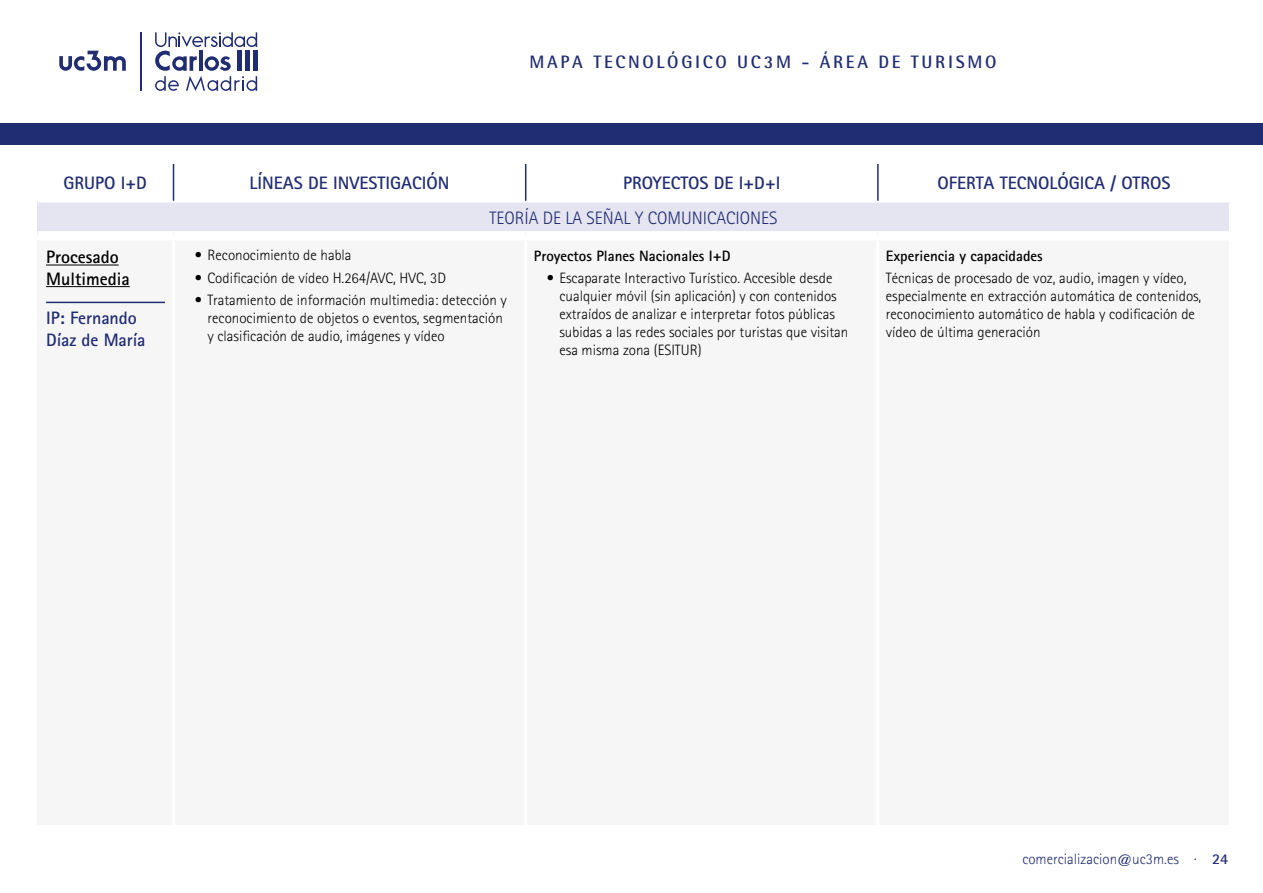
<style>
.page{position:relative;width:1263px;height:893px;background:#fff}
.page>*{position:absolute;margin:0;border:0;box-sizing:border-box;transform-origin:0 0}
.t1{font:700 18px/21.6px "Rotis Sans Serif";color:#212d73}
.t2{font:700 18px "Rotis Semi Sans";letter-spacing:.15em;color:#212d73}
.t3{font:300 18px "Rotis Sans Serif";color:#212d73}
.t4{font:700 18px/21.6px "Rotis Sans Serif";color:#000}
.t5{font:300 15px/18px "Rotis Sans Serif";color:#000}
.t6{font:700 15px "Rotis Sans Serif";color:#000}
.t7{font:300 15px "Rotis Sans Serif";color:#212d73}
.s1{font-weight:700}
</style>
<div class="page">
<div style="left:38px;top:240px;width:1191px;height:585px;background:#f6f6f6"></div>
<hr style="left:172px;top:240px;width:3px;height:585px;background:#fff">
<hr style="left:524px;top:240px;width:3px;height:585px;background:#fff">
<hr style="left:876px;top:240px;width:3px;height:585px;background:#fff">
<hr style="left:525px;top:164px;width:1px;height:37px;background:#212d73">
<hr style="left:877px;top:164px;width:2px;height:37px;background:#212d73">
<hr style="left:173px;top:164px;width:1px;height:37px;background:#212d73">
<hr style="left:140px;top:32px;width:1px;height:59px;background:#212d73">
<svg style="left:59px;top:51px;width:67px;height:20px"></svg>
<svg style="left:155px;top:32px;width:102px;height:59px"></svg>
<div style="left:0;top:123px;width:1263px;height:22px;background:#212d73"></div>
<div style="left:38px;top:202px;width:1191px;height:34px;background:#e5e4f1"></div>
<hr style="left:38px;top:201px;width:135px;height:2px;background:#fff">
<hr style="left:173px;top:201px;width:352px;height:2px;background:#fff">
<hr style="left:525px;top:201px;width:352px;height:2px;background:#fff">
<hr style="left:877px;top:201px;width:352px;height:2px;background:#fff">
<div style="left:38px;top:231px;width:135px;height:9px;background:#fff"></div>
<div style="left:173px;top:231px;width:352px;height:9px;background:#fff"></div>
<div style="left:525px;top:231px;width:352px;height:9px;background:#fff"></div>
<div style="left:877px;top:231px;width:352px;height:9px;background:#fff"></div>
<hr style="left:46px;top:265px;width:73px;height:1px;background:#000">
<hr style="left:46px;top:286px;width:84px;height:1px;background:#000">
<hr style="left:46px;top:302px;width:119px;height:1px;background:#212d73">
<p class="t2" style="left:529px;top:51px;width:304px">MAPA TECNOLÓGICO UC3M - ÁREA</p>
<p class="t2" style="left:878px;top:51px;width:120px">DE TURISMO</p>
<p class="t1" style="left:64px;top:172px;width:85px">GRUPO I+D</p>
<p class="t1" style="left:250px;top:172px;width:201px">LÍNEAS DE INVESTIGACIÓN</p>
<p class="t1" style="left:623px;top:172px;width:159px">PROYECTOS DE I+D+I</p>
<p class="t1" style="left:937px;top:172px;width:234px">OFERTA TECNOLÓGICA / OTROS</p>
<p class="t4" style="left:46px;top:246px;width:85px">Procesado<br>Multimedia</p>
<p class="t1" style="left:46px;top:307px;width:101px">IP: Fernando<br>Díaz de María</p>
<p class="t3" style="left:489px;top:207px;width:290px">TEORÍA DE LA SEÑAL Y COMUNICACIONES</p>
<p class="t5" style="left:195px;top:246px;width:158px">• Reconocimiento de habla</p>
<p class="t5" style="left:195px;top:269px;width:253px">• Codificación de vídeo H.264/AVC, HVC, 3D</p>
<p class="t5" style="left:207px;top:291px;width:301px;text-indent:-13px">• Tratamiento de información multimedia: detección y reconocimiento de objetos o eventos, segmentación y clasificación de audio, imágenes y vídeo</p>
<p class="t6" style="left:534px;top:246px;width:198px">Proyectos Planes Nacionales I+D</p>
<p class="t5" style="left:559px;top:269px;width:290px;text-indent:-13px">• Escaparate Interactivo Turístico. Accesible desde cualquier móvil (sin aplicación) y con contenidos extraídos de analizar e interpretar fotos públicas subidas a las redes sociales por turistas que visitan esa misma zona (ESITUR)</p>
<p class="t6" style="left:886px;top:246px;width:158px">Experiencia y capacidades</p>
<p class="t5" style="left:886px;top:269px;width:317px">Técnicas de procesado de voz, audio, imagen y vídeo, especialmente en extracción automática de contenidos, reconocimiento automático de habla y codificación de vídeo de última generación</p>
<p class="t7" style="left:1022px;top:851px;width:207px">comercializacion@uc3m.es · <span class="s1">24</span></p>
</div>
